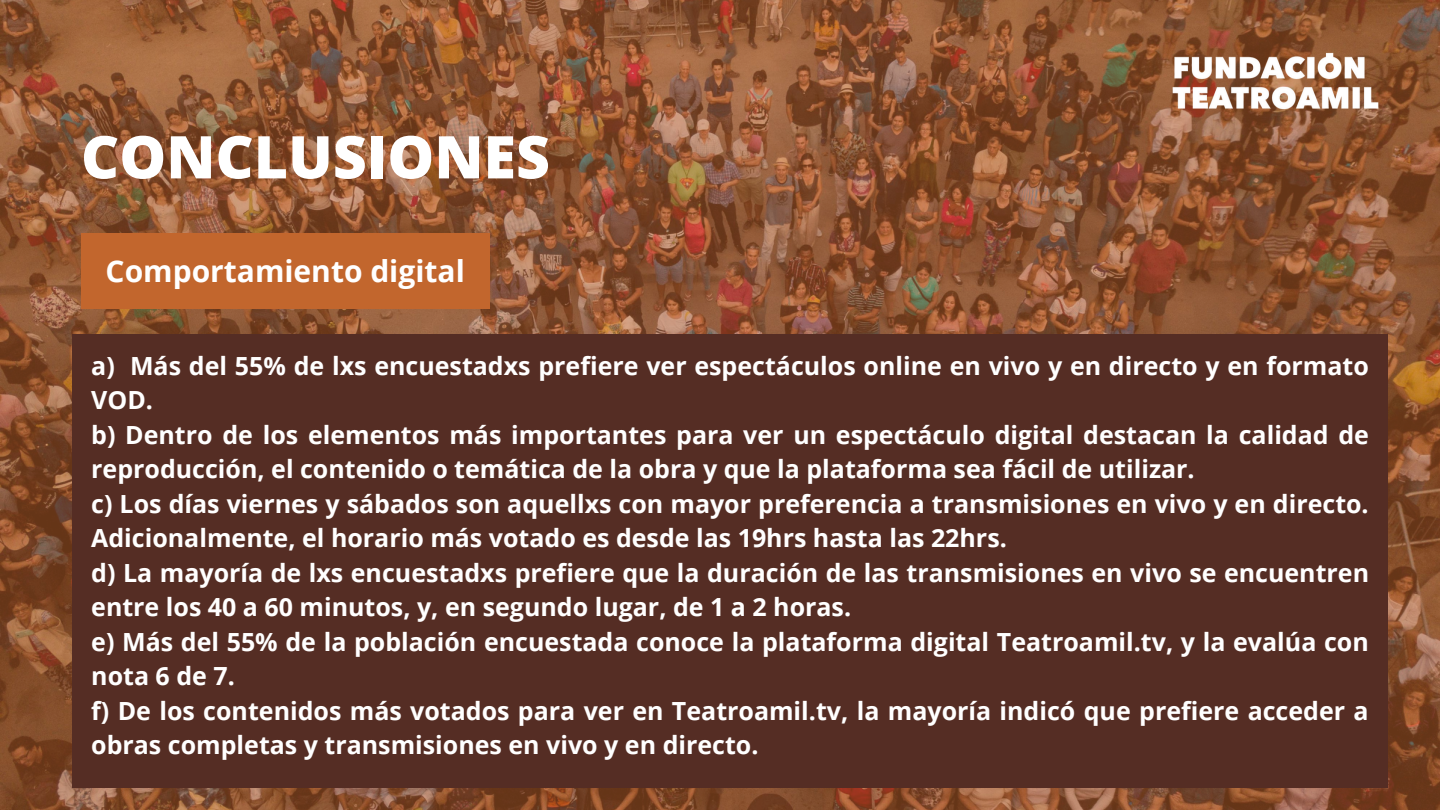
<style>
.page{position:relative;width:1440px;height:810px;background:#fff}
.page>*{position:absolute;margin:0;border:0;box-sizing:border-box;transform-origin:0 0}
.t1{font:800 59px "Open Sans";color:#fff}
.t2{font:700 30px "Open Sans";color:#fff}
.t3{font:700 25px/34.5px "Open Sans";color:#fff}
</style>
<div class="page">
<img style="left:0;top:0;width:1440px;height:810px">
<img style="left:1162px;top:41px;width:226px;height:79px">
<div style="left:73px;top:334px;width:1315px;height:454px;background:#552d24"></div>
<div style="left:81px;top:233px;width:409px;height:76px;background:#c2662d"></div>
<h1 class="t1" style="left:81px;top:115px;width:470px">CONCLUSIONES</h1>
<p class="t2" style="left:106px;top:250px;width:361px">Comportamiento digital</p>
<p class="t3" style="left:91px;top:348px;width:1279px">a) Más del 55% de lxs encuestadxs prefiere ver espectáculos online en vivo y en directo y en formato VOD.<br>b) Dentro de los elementos más importantes para ver un espectáculo digital destacan la calidad de reproducción, el contenido o temática de la obra y que la plataforma sea fácil de utilizar.<br>c) Los días viernes y sábados son aquellxs con mayor preferencia a transmisiones en vivo y en directo.<br>Adicionalmente, el horario más votado es desde las 19hrs hasta las 22hrs.<br>d) La mayoría de lxs encuestadxs prefiere que la duración de las transmisiones en vivo se encuentren entre los 40 a 60 minutos, y, en segundo lugar, de 1 a 2 horas.<br>e) Más del 55% de la población encuestada conoce la plataforma digital Teatroamil.tv, y la evalúa con nota 6 de 7.<br>f) De los contenidos más votados para ver en Teatroamil.tv, la mayoría indicó que prefiere acceder a obras completas y transmisiones en vivo y en directo.</p>
</div>
